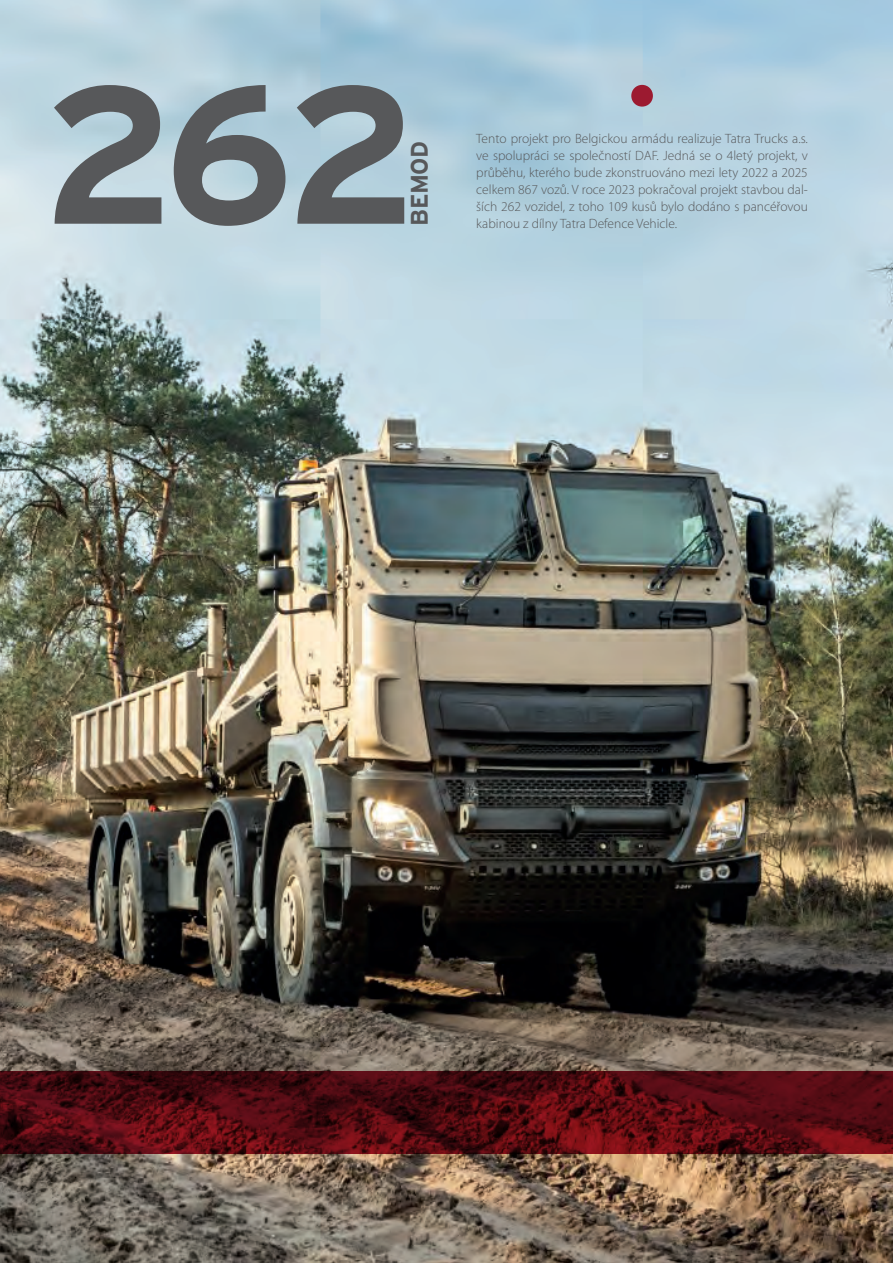
<style>
.page{position:relative;width:893px;height:1263px;background:#fff}
.page>*{position:absolute;margin:0;border:0;box-sizing:border-box;transform-origin:0 0}
.Odstavec{font:700 60px "Interstate CE";color:#9c1a30}
.Odstavec-2{font:700 24px "Interstate CE";letter-spacing:-.02em;color:#57585a}
.Odstavec-3{font:300 13.5px/17px "Myriad Pro";color:#57585a;text-align:justify}
</style>
<div class="page">
<img style="left:0;top:0;width:893px;height:1263px">
<svg style="left:54px;top:85px;width:350px;height:141px;background:#859299"></svg>
<svg style="left:0;top:1071px;width:893px;height:83px;background:#510b11"></svg>
<p class="Odstavec-2" style="left:404px;top:226px;width:86px;rotate:-90deg">BEMOD</p>
<p class="Odstavec" style="left:627px;top:57px;width:31px">•</p>
<p class="Odstavec-3" style="left:476px;top:130px;width:333px">Tento projekt pro Belgickou armádu realizuje Tatra Trucks a.s. ve spolupráci se společností DAF. Jedná se o 4letý projekt, v průběhu, kterého bude zkonstruováno mezi lety 2022 a 2025 celkem 867 vozů. V roce 2023 pokračoval projekt stavbou dal&shy;ších 262 vozidel, z toho 109 kusů bylo dodáno s pancéřovou kabinou z dílny Tatra Defence Vehicle.</p>
</div>
